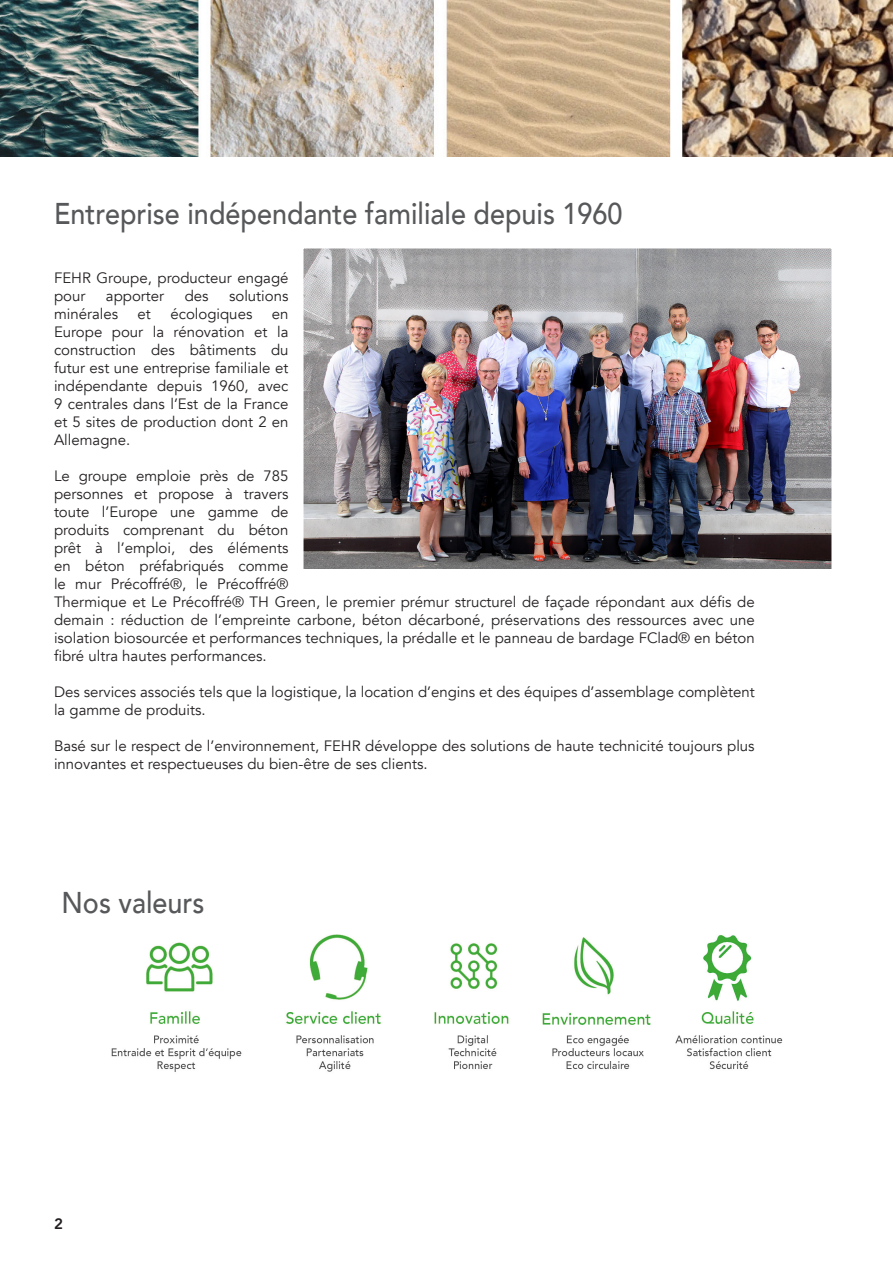
<style>
.page{position:relative;width:893px;height:1263px;background:#fff}
.page>*{position:absolute;margin:0;border:0;box-sizing:border-box;transform-origin:0 0}
.t1{font:500 30px "Avenir";color:#57585a;scale:.9 1}
.t2{font:15px/18px "Avenir";color:#231f20}
.t3{font:800 15px "Avenir";color:#231f20}
</style>
<div class="page">
<img style="left:0;top:0;width:893px;height:157px">
<img style="left:111px;top:934px;width:672px;height:138px">
<img style="left:305px;top:249px;width:525px;height:319px">
<p class="t1" style="left:54px;top:188px;width:633px">Entreprise indépendante familiale depuis 1960</p>
<p class="t2" style="left:54px;top:269px;width:236px">FEHR Groupe, producteur engagé pour</p>
<p class="t2" style="left:106px;top:287px;width:60px">apporter</p>
<p class="t2" style="left:185px;top:287px;width:25px">des</p>
<p class="t2" style="left:229px;top:287px;width:61px">solutions</p>
<p class="t2" style="left:54px;top:305px;width:66px">minérales</p>
<p class="t2" style="left:138px;top:305px;width:15px">et</p>
<p class="t2" style="left:170px;top:305px;width:83px">écologiques</p>
<p class="t2" style="left:54px;top:305px;width:236px;text-align:justify;text-indent:218px">en Europe pour la rénovation et la construction des bâtiments du futur est une entreprise familiale et indépendante depuis 1960, avec 9 centrales dans l’Est de la France et 5 sites de production dont 2 en Allemagne.</p>
<p class="t2" style="left:54px;top:467px;width:702px">Le groupe emploie près de 785<br>personnes et propose à travers<br>toute l’Europe une gamme de<br>produits comprenant du béton<br>prêt à l’emploi, des éléments<br>en béton préfabriqués comme<br>le mur Précoffré®, le Précoffré®<br>Thermique et Le Précoffré® TH Green, le premier prémur structurel de façade répondant aux défis de demain : réduction de l’empreinte carbone, béton décarboné, préservations des ressources avec une isolation biosourcée et performances techniques, la prédalle et le panneau de bardage FClad® en béton fibré ultra hautes performances.</p>
<p class="t2" style="left:54px;top:683px;width:702px">Des services associés tels que la logistique, la location d’engins et des équipes d’assemblage complètent la gamme de produits.</p>
<p class="t2" style="left:54px;top:737px;width:702px">Basé sur le respect de l’environnement, FEHR développe des solutions de haute technicité toujours plus innovantes et respectueuses du bien-être de ses clients.</p>
<p class="t1" style="left:62px;top:876px;width:160px">Nos valeurs</p>
<p class="t3" style="left:54px;top:1212px;width:10px">2</p>
</div>
